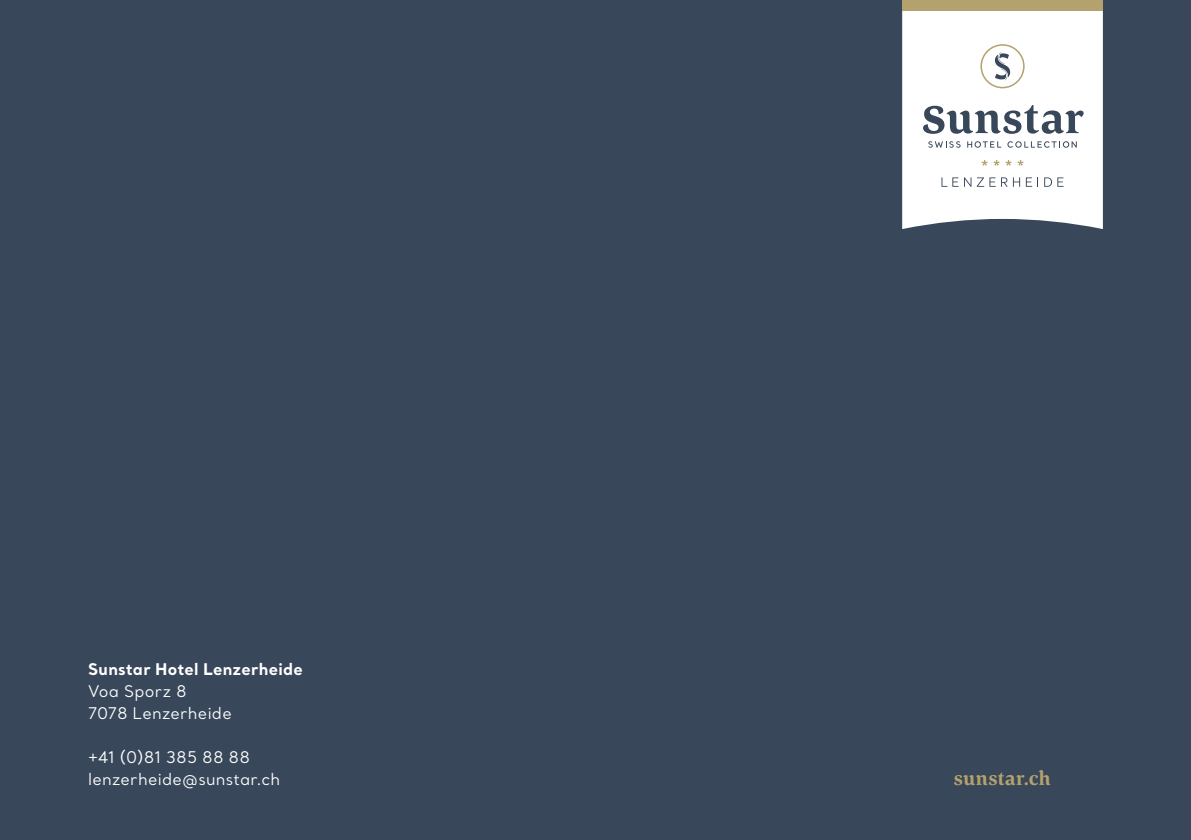
<style>
.page{position:relative;width:1191px;height:840px;background:#fff}
.page>*{position:absolute;margin:0;border:0;box-sizing:border-box;transform-origin:0 0}
.t1{font:700 20px "Corda";letter-spacing:.02em;color:#b3a26d}
.t2{font:16px/22px "Santral";letter-spacing:.015em;color:#fff}
.t3{font:700 16px "Santral";letter-spacing:.02em;color:#fff}
</style>
<div class="page">
<div style="left:0;top:0;width:1191px;height:839px;background:#38485a"></div>
<svg style="left:902px;top:10px;width:200px;height:219px;fill:#fff"></svg>
<div style="left:902px;top:0;width:200px;height:10px;background:#b3a26d"></div>
<svg style="left:981px;top:160px;width:6px;height:6px"></svg>
<svg style="left:993px;top:160px;width:6px;height:6px"></svg>
<svg style="left:1005px;top:160px;width:6px;height:6px"></svg>
<svg style="left:1017px;top:160px;width:6px;height:6px"></svg>
<svg style="left:928px;top:141px;width:32px;height:7px"></svg>
<svg style="left:967px;top:141px;width:34px;height:7px"></svg>
<svg style="left:1007px;top:141px;width:69px;height:7px"></svg>
<svg style="left:923px;top:105px;width:160px;height:29px"></svg>
<svg style="left:980px;top:44px;width:44px;height:44px"></svg>
<svg style="left:941px;top:177px;width:17px;height:10px"></svg>
<svg style="left:964px;top:177px;width:31px;height:10px"></svg>
<svg style="left:1001px;top:177px;width:6px;height:10px"></svg>
<svg style="left:1013px;top:177px;width:25px;height:10px"></svg>
<svg style="left:1044px;top:177px;width:19px;height:10px"></svg>
<p class="t3" style="left:88px;top:657px;width:216px">Sunstar Hotel Lenzerheide</p>
<p class="t2" style="left:88px;top:679px;width:145px">Voa Sporz 8<br>7078 Lenzerheide</p>
<p class="t2" style="left:88px;top:745px;width:194px">+41 (0)81 385 88 88 lenzerheide@sunstar.ch</p>
<p class="t1" style="left:954px;top:764px;width:98px">sunstar.ch</p>
</div>
